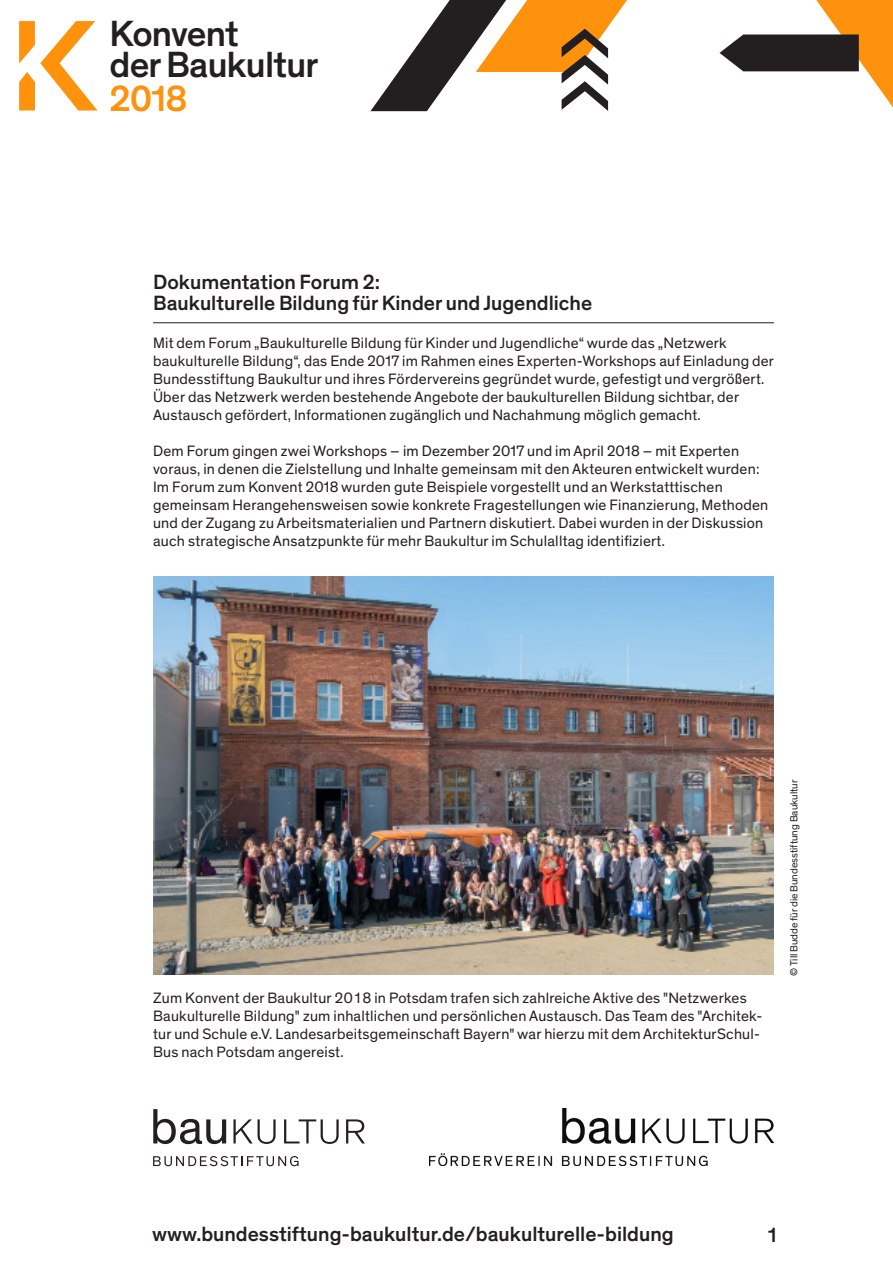
<style>
.page{position:relative;width:893px;height:1263px;background:#fff}
.page>*{position:absolute;margin:0;border:0;box-sizing:border-box;transform-origin:0 0}
.t1{font:500 37.05px/30.6px "Theinhardt";letter-spacing:-.02em;color:#231f20}
.t2{font:500 37.05px "Theinhardt";color:#ff920d}
.Überschrift_-_Linie{font:500 21px/20.2px "Theinhardt";color:#231f20}
.T2{font:500 21px "Theinhardt";color:#231f20}
.Fließtext{font:15.3px/18px "Theinhardt";letter-spacing:.015em;color:#231f20}
.t3{font:10.5px "Theinhardt";color:#231f20}
</style>
<div class="page">
<svg style="left:19px;top:21px;width:79px;height:90px"></svg>
<svg style="left:370px;top:0;width:523px;height:111px"></svg>
<hr style="left:153px;top:322px;width:621px;height:1px;background:#231f20">
<svg style="left:153px;top:1109px;width:73px;height:35px"></svg>
<svg style="left:233px;top:1119px;width:43px;height:25px"></svg>
<svg style="left:284px;top:1119px;width:55px;height:25px"></svg>
<svg style="left:346px;top:1119px;width:19px;height:24px"></svg>
<svg style="left:153px;top:1156px;width:146px;height:10px"></svg>
<img style="left:429px;top:1109px;width:345px;height:57px">
<img style="left:154px;top:576px;width:620px;height:399px">
<h1 class="t1" style="left:109px;top:19px;width:211px">Konvent<br>der Baukultur</h1>
<h1 class="t2" style="left:109px;top:76px;width:80px">2018</h1>
<p class="Überschrift_-_Linie" style="left:153px;top:272px;width:441px">Dokumentation Forum 2:<br>Baukulturelle Bildung für Kinder und Jugendliche</p>
<p class="Fließtext" style="left:153px;top:334px;width:623px">Mit dem Forum „Baukulturelle Bildung für Kinder und Jugendliche“ wurde das „Netzwerk baukulturelle Bildung“, das Ende 2017 im Rahmen eines Experten-Workshops auf Einladung der Bundesstiftung Baukultur und ihres Fördervereins gegründet wurde, gefestigt und vergrößert.<br>Über das Netzwerk werden bestehende Angebote der baukulturellen Bildung sichtbar, der Austausch gefördert, Informationen zugänglich und Nachahmung möglich gemacht.</p>
<p class="Fließtext" style="left:153px;top:442px;width:617px">Dem Forum gingen zwei Workshops – im Dezember 2017 und im April 2018 – mit Experten voraus, in denen die Zielstellung und Inhalte gemeinsam mit den Akteuren entwickelt wurden:<br>Im Forum zum Konvent 2018 wurden gute Beispiele vorgestellt und an Werkstatttischen gemeinsam Herangehensweisen sowie konkrete Fragestellungen wie Finanzierung, Methoden und der Zugang zu Arbeitsmaterialien und Partnern diskutiert. Dabei wurden in der Diskussion auch strategische Ansatzpunkte für mehr Baukultur im Schulalltag identifiziert.</p>
<p class="Fließtext" style="left:153px;top:990px;width:611px">Zum Konvent der Baukultur 2018 in Potsdam trafen sich zahlreiche Aktive des "Netzwerkes Baukulturelle Bildung" zum inhaltlichen und persönlichen Austausch. Das Team des "Architek&shy;tur und Schule e.V. Landesarbeitsgemeinschaft Bayern" war hierzu mit dem ArchitekturSchul-Bus nach Potsdam angereist.</p>
<p class="t3" style="left:788px;top:976px;width:198px;rotate:-90deg">© Till Budde für die Bundesstiftung Baukultur</p>
<h2 class="Überschrift_-_Linie" style="left:152px;top:1223px;width:523px">www.bundesstiftung-baukultur.de/baukulturelle-bildung</h2>
<p class="T2" style="left:768px;top:1222px;width:10px">1</p>
</div>
